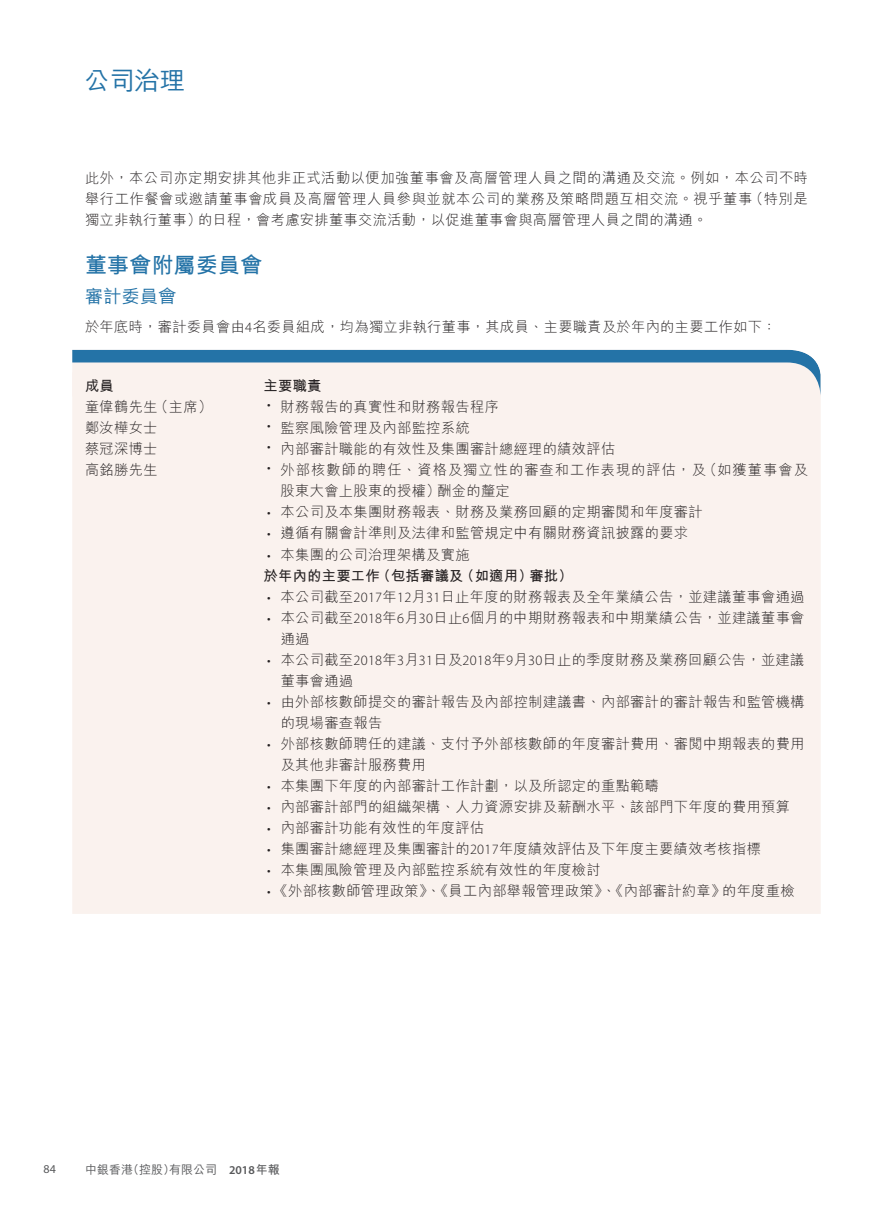
<style>
.page{position:relative;width:893px;height:1212px;background:#fff}
.page>*{position:absolute;margin:0;border:0;box-sizing:border-box;transform-origin:0 0}
.t1{font:500 25.5px "M Hei HK";color:#2473a7}
.t2{font:700 21.75px "M Hei HK";letter-spacing:.02em;color:#2473a7}
.t3{font:500 18px "M Hei HK";letter-spacing:.02em;color:#2473a7}
.t4{font:300 14.25px/21px "M Hei HK";letter-spacing:.02em;color:#231f20}
.t5{font:300 14.25px/21px "M Hei HK";letter-spacing:.07em;color:#231f20}
.t6{font:700 14.25px/21px "M Hei HK";letter-spacing:.02em;color:#231f20}
.t7{font:500 12px "M Hei HK";color:#57585a}
.t8{font:12px "Myriad Pro";color:#57585a}
.s1{font-family:"Myriad Pro"}
.s2{font-family:"Myriad Pro";font-weight:300}
.s3{font-weight:300}
.s4{font-family:"Myriad Pro";font-weight:600}
.s5{font-weight:700}
</style>
<div class="page">
<div style="left:72px;top:396px;width:749px;height:518px;background:#faf2ee"></div>
<svg style="left:72px;top:350px;width:749px;height:46px"></svg>
<h1 class="t1" style="left:84px;top:62px;width:103px">公司治理</h1>
<p class="t4" style="left:85px;top:167px;width:724px;text-align:justify">此外，本公司亦定期安排其他非正式活動以便加強董事會及高層管理人員之間的溝通及交流。例如，本公司不時舉行工作餐會或邀請董事會成員及高層管理人員參與並就本公司的業務及策略問題互相交流。視乎董事（特別是獨立非執行董事）的日程，會考慮安排董事交流活動，以促進董事會與高層管理人員之間的溝通。</p>
<h2 class="t2" style="left:85px;top:249px;width:179px">董事會附屬委員會</h2>
<p class="t3" style="left:85px;top:283px;width:93px">審計委員會</p>
<p class="t4" style="left:85px;top:316px;width:693px">於年底時，審計委員會由<span class="s1">4</span>名委員組成，均為獨立非執行董事，其成員、主要職責及於年內的主要工作如下：</p>
<p class="t6" style="left:85px;top:375px;width:30px">成員</p>
<p class="t6" style="left:264px;top:375px;width:59px">主要職責</p>
<p class="t4" style="left:85px;top:396px;width:129px">童偉鶴先生（主席）鄭汝樺女士<br>蔡冠深博士<br>高銘勝先生</p>
<p class="t4" style="left:267px;top:396px;width:233px"><sup>•</sup> 財務報告的真實性和財務報告程序</p>
<p class="t4" style="left:267px;top:417px;width:204px"><sup>•</sup> 監察風險管理及內部監控系統</p>
<p class="t4" style="left:267px;top:438px;width:350px"><sup>•</sup> 內部審計職能的有效性及集團審計總經理的績效評估</p>
<p class="t5" style="left:281px;top:459px;width:529px;text-indent:-13px"><sup>•</sup> 外部核數師的聘任、資格及獨立性的審查和工作表現的評估，及（如獲董事會及股東大會上股東的授權）酬金的釐定</p>
<p class="t4" style="left:267px;top:501px;width:437px"><span class="s1">•</span> 本公司及本集團財務報表、財務及業務回顧的定期審閱和年度審計</p>
<p class="t4" style="left:267px;top:522px;width:422px"><span class="s1">•</span> 遵循有關會計準則及法律和監管規定中有關財務資訊披露的要求</p>
<p class="t6" style="left:264px;top:543px;width:311px"><span class="s2">•</span> <span class="s3">本集團的公司治理架構及實施<br></span>於年內的主要工作（包括審議及（如適用）審批）</p>
<p class="t4" style="left:267px;top:585px;width:539px"><span class="s1">•</span> 本公司截至<span class="s1">2017</span>年<span class="s1">12</span>月<span class="s1">31</span>日止年度的財務報表及全年業績公告，並建議董事會通過</p>
<p class="t4" style="left:281px;top:606px;width:525px;text-indent:-13px"><span class="s1">•</span> 本公司截至<span class="s1">2018</span>年<span class="s1">6</span>月<span class="s1">30</span>日止<span class="s1">6</span>個月的中期財務報表和中期業績公告，並建議董事會通過</p>
<p class="t4" style="left:281px;top:648px;width:525px;text-indent:-13px"><span class="s1">•</span> 本公司截至<span class="s1">2018</span>年<span class="s1">3</span>月<span class="s1">31</span>日及<span class="s1">2018</span>年<span class="s1">9</span>月<span class="s1">30</span>日止的季度財務及業務回顧公告，並建議董事會通過</p>
<p class="t4" style="left:281px;top:690px;width:525px;text-indent:-13px"><span class="s1">•</span> 由外部核數師提交的審計報告及內部控制建議書、內部審計的審計報告和監管機構的現場審查報告</p>
<p class="t4" style="left:281px;top:732px;width:525px;text-indent:-13px"><span class="s1">•</span> 外部核數師聘任的建議、支付予外部核數師的年度審計費用、審閱中期報表的費用及其他非審計服務費用</p>
<p class="t4" style="left:267px;top:774px;width:393px"><span class="s1">•</span> 本集團下年度的內部審計工作計劃，以及所認定的重點範疇</p>
<p class="t4" style="left:267px;top:795px;width:524px"><span class="s1">•</span> 內部審計部門的組織架構、人力資源安排及薪酬水平、該部門下年度的費用預算</p>
<p class="t4" style="left:267px;top:816px;width:219px"><span class="s1">•</span> 內部審計功能有效性的年度評估</p>
<p class="t4" style="left:267px;top:837px;width:495px"><span class="s1">•</span> 集團審計總經理及集團審計的<span class="s1">2017</span>年度績效評估及下年度主要績效考核指標</p>
<p class="t4" style="left:267px;top:858px;width:335px"><span class="s1">•</span> 本集團風險管理及內部監控系統有效性的年度檢討</p>
<p class="t4" style="left:267px;top:879px;width:529px"><span class="s1">•</span> 《外部核數師管理政策》、《員工內部舉報管理政策》、《內部審計約章》的年度重檢</p>
<p class="t8" style="left:44px;top:1161px;width:14px">84</p>
<p class="t7" style="left:85px;top:1160px;width:196px">中銀香港（控股）有限公司 <span class="s4">2018</span><span class="s5">年報</span></p>
</div>
